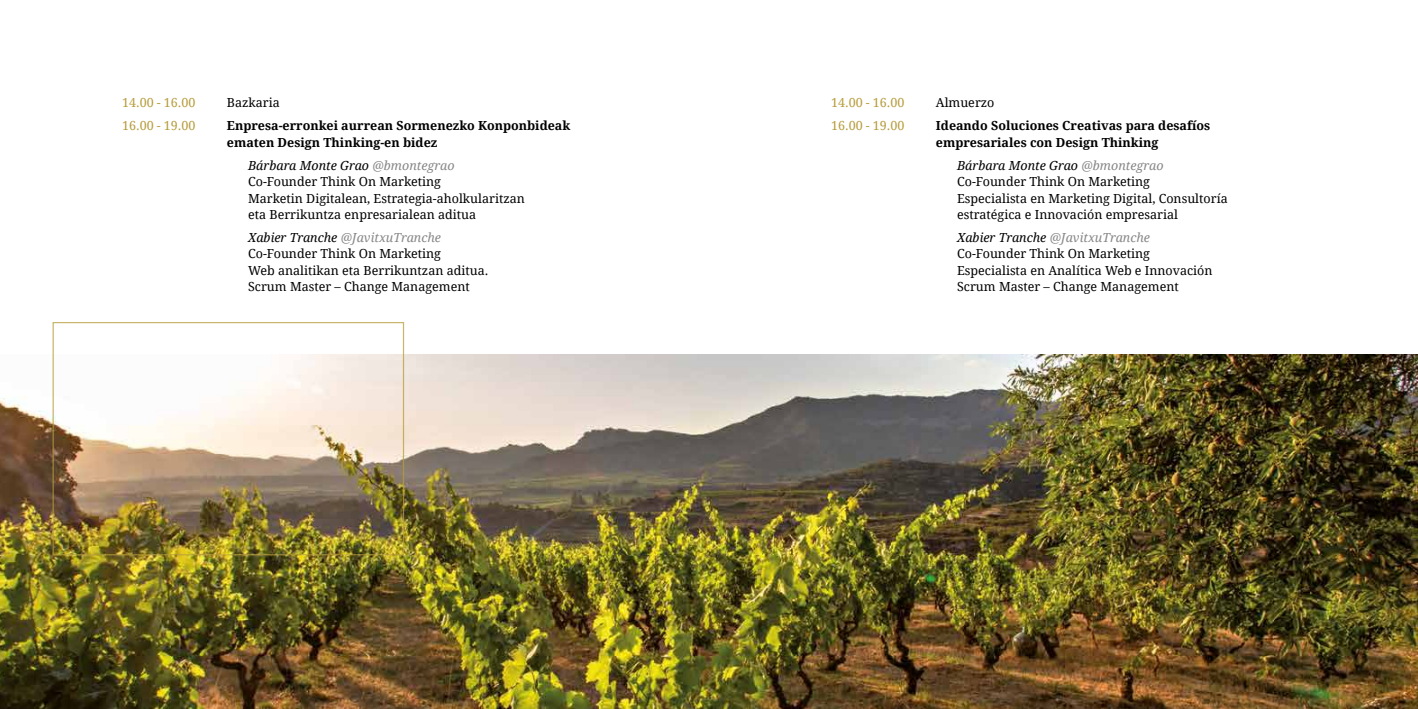
<style>
.page{position:relative;width:1418px;height:709px;background:#fff}
.page>*{position:absolute;margin:0;border:0;box-sizing:border-box;transform-origin:0 0}
.t1{font:12.5px/16.2px "Droid Serif";color:#000}
.t2{font:700 12.5px/16.2px "Droid Serif";color:#000}
.t3{font:12.5px/23.4px "Droid Serif";color:#b79d3d}
.s1{font-style:italic}
.s2{font-style:italic;color:#878787}
</style>
<div class="page">
<img style="left:0;top:354px;width:1417px;height:355px">
<div style="left:53px;top:322px;width:351px;height:233px;border:1px solid #b79d3d"></div>
<p class="t3" style="left:122px;top:91px;width:75px">14.00 - 16.00<br>16.00 - 19.00</p>
<p class="t1" style="left:227px;top:95px;width:54px">Bazkaria</p>
<p class="t2" style="left:227px;top:118px;width:345px">Enpresa-erronkei aurrean Sormenezko Konponbideak ematen Design Thinking-en bidez</p>
<p class="t1" style="left:248px;top:158px;width:278px"><span class="s1">Bárbara Monte Grao</span> <span class="s2">@bmontegrao </span>Co-Founder Think On Marketing<br>Marketin Digitalean, Estrategia-aholkularitzan eta Berrikuntza enpresarialean aditua</p>
<p class="t1" style="left:248px;top:230px;width:242px"><span class="s1">Xabier Tranche</span> <span class="s2">@JavitxuTranche </span>Co-Founder Think On Marketing<br>Web analitikan eta Berrikuntzan aditua.<br>Scrum Master – Change Management</p>
<p class="t3" style="left:831px;top:91px;width:75px">14.00 - 16.00<br>16.00 - 19.00</p>
<p class="t1" style="left:935px;top:95px;width:60px">Almuerzo</p>
<p class="t2" style="left:935px;top:118px;width:276px">Ideando Soluciones Creativas para desafíos empresariales con Design Thinking</p>
<p class="t1" style="left:957px;top:158px;width:272px"><span class="s1">Bárbara Monte Grao</span> <span class="s2">@bmontegrao </span>Co-Founder Think On Marketing<br>Especialista en Marketing Digital, Consultoría estratégica e Innovación empresarial</p>
<p class="t1" style="left:957px;top:230px;width:257px"><span class="s1">Xabier Tranche</span> <span class="s2">@JavitxuTranche </span>Co-Founder Think On Marketing Especialista en Analítica Web e Innovación Scrum Master – Change Management</p>
</div>
